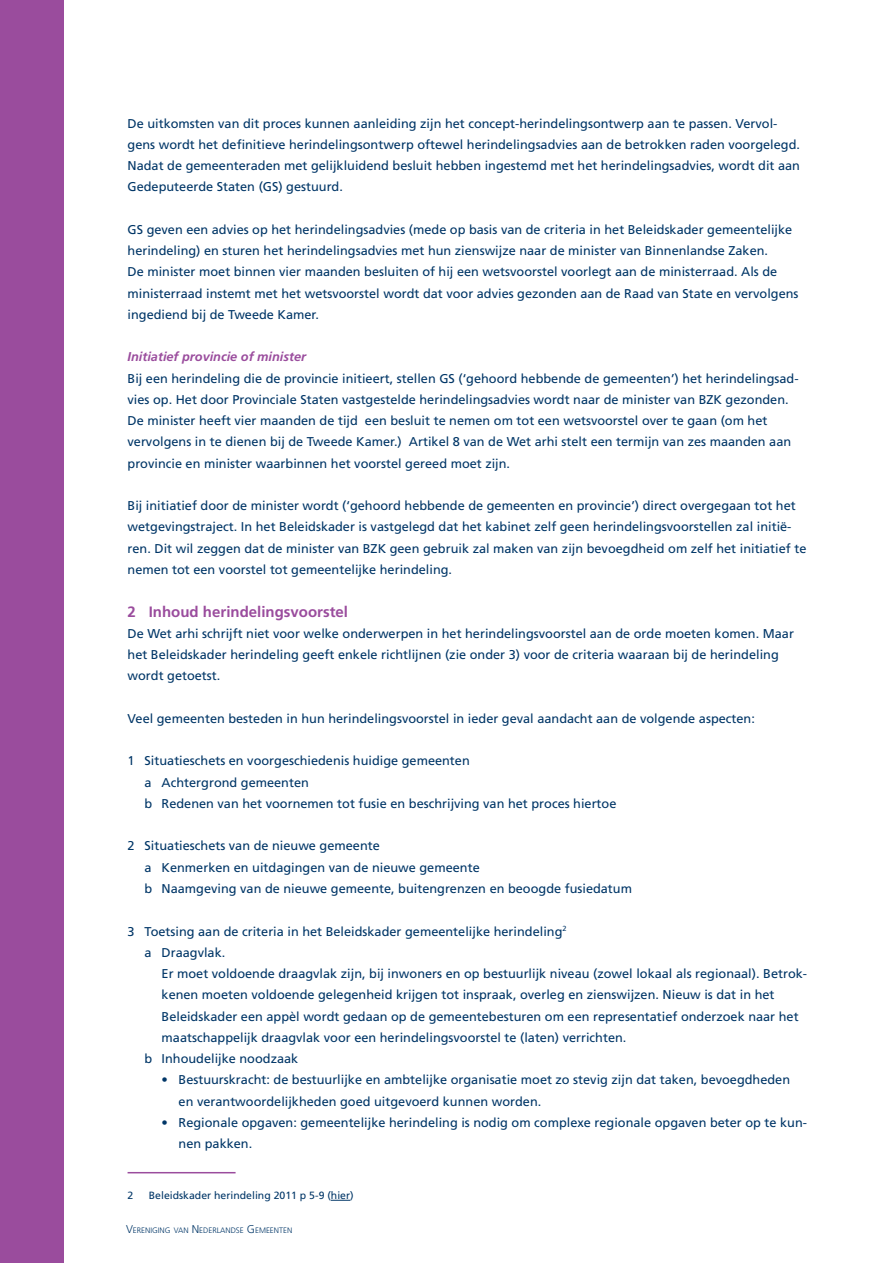
<style>
.page{position:relative;width:893px;height:1263px;background:#fff}
.page>*{position:absolute;margin:0;border:0;box-sizing:border-box;transform-origin:0 0}
.t1{font:700 15px "Frutiger LT Std";color:#9a4c9d}
.t2{font:12.75px/21.3px "Frutiger LT Std";color:#003667}
.t3{font:italic 700 12.75px "Frutiger LT Std";color:#9a4c9d}
.t4{font:10.5px "Frutiger LT Std";color:#003667}
.t5{font:300 7.8px "Frutiger LT Std";color:#003667}
.s1{font-size:11.25px}
</style>
<div class="page">
<div style="left:0;top:0;width:64px;height:1263px;background:#9a4c9d"></div>
<hr style="left:128px;top:1172px;width:108px;height:1px;background:#9a4c9d">
<svg style="left:331px;top:1200px;width:19px;height:1px"></svg>
<p class="t2" style="left:128px;top:113px;width:674px">De uitkomsten van dit proces kunnen aanleiding zijn het concept-herindelingsontwerp aan te passen. Vervol&shy;gens wordt het definitieve herindelingsontwerp oftewel herindelingsadvies aan de betrokken raden voorgelegd.<br>Nadat de gemeenteraden met gelijkluidend besluit hebben ingestemd met het herindelingsadvies, wordt dit aan Gedeputeerde Staten (GS) gestuurd.</p>
<p class="t2" style="left:128px;top:219px;width:672px">GS geven een advies op het herindelingsadvies (mede op basis van de criteria in het Beleidskader gemeentelijke herindeling) en sturen het herindelingsadvies met hun zienswijze naar de minister van Binnenlandse Zaken.<br>De minister moet binnen vier maanden besluiten of hij een wetsvoorstel voorlegt aan de ministerraad. Als de ministerraad instemt met het wetsvoorstel wordt dat voor advies gezonden aan de Raad van State en vervolgens ingediend bij de Tweede Kamer.</p>
<p class="t3" style="left:128px;top:349px;width:180px">Initiatief provincie of minister</p>
<p class="t2" style="left:128px;top:368px;width:672px">Bij een herindeling die de provincie initieert, stellen GS (‘gehoord hebbende de gemeenten’) het herindelingsad&shy;vies op. Het door Provinciale Staten vastgestelde herindelingsadvies wordt naar de minister van BZK gezonden.<br>De minister heeft vier maanden de tijd een besluit te nemen om tot een wetsvoorstel over te gaan (om het vervolgens in te dienen bij de Tweede Kamer.) Artikel 8 van de Wet arhi stelt een termijn van zes maanden aan provincie en minister waarbinnen het voorstel gereed moet zijn.</p>
<p class="t2" style="left:128px;top:495px;width:680px">Bij initiatief door de minister wordt (‘gehoord hebbende de gemeenten en provincie’) direct overgegaan tot het wetgevingstraject. In het Beleidskader is vastgelegd dat het kabinet zelf geen herindelingsvoorstellen zal initië&shy;ren. Dit wil zeggen dat de minister van BZK geen gebruik zal maken van zijn bevoegdheid om zelf het initiatief te nemen tot een voorstel tot gemeentelijke herindeling.</p>
<p class="t1" style="left:128px;top:603px;width:222px">2 Inhoud herindelingsvoorstel</p>
<p class="t2" style="left:128px;top:623px;width:668px">De Wet arhi schrijft niet voor welke onderwerpen in het herindelingsvoorstel aan de orde moeten komen. Maar het Beleidskader herindeling geeft enkele richtlijnen (zie onder 3) voor de criteria waaraan bij de herindeling wordt getoetst.</p>
<p class="t2" style="left:128px;top:708px;width:629px">Veel gemeenten besteden in hun herindelingsvoorstel in ieder geval aandacht aan de volgende aspecten:</p>
<p class="t2" style="left:145px;top:750px;width:473px;text-indent:-17px">1 Situatieschets en voorgeschiedenis huidige gemeenten<br>a Achtergrond gemeenten<br>b Redenen van het voornemen tot fusie en beschrijving van het proces hiertoe</p>
<p class="t2" style="left:145px;top:835px;width:489px;text-indent:-17px">2 Situatieschets van de nieuwe gemeente<br>a Kenmerken en uitdagingen van de nieuwe gemeente<br>b Naamgeving van de nieuwe gemeente, buitengrenzen en beoogde fusiedatum</p>
<p class="t2" style="left:145px;top:920px;width:423px;text-indent:-17px">3 Toetsing aan de criteria in het Beleidskader gemeentelijke herindeling<sup>2 </sup>a Draagvlak.</p>
<p class="t2" style="left:162px;top:963px;width:647px">Er moet voldoende draagvlak zijn, bij inwoners en op bestuurlijk niveau (zowel lokaal als regionaal). Betrok-</p>
<p class="t2" style="left:162px;top:984px;width:614px">kenen moeten voldoende gelegenheid krijgen tot inspraak, overleg en zienswijzen. Nieuw is dat in het</p>
<p class="t2" style="left:162px;top:1005px;width:639px">Beleidskader een appèl wordt gedaan op de gemeentebesturen om een representatief onderzoek naar het</p>
<p class="t2" style="left:162px;top:1027px;width:466px">maatschappelijk draagvlak voor een herindelingsvoorstel te (laten) verrichten.</p>
<p class="t2" style="left:145px;top:1048px;width:155px">b Inhoudelijke noodzaak</p>
<p class="t2" style="left:179px;top:1069px;width:613px;text-indent:-17px">• Bestuurskracht: de bestuurlijke en ambtelijke organisatie moet zo stevig zijn dat taken, bevoegdheden en verantwoordelijkheden goed uitgevoerd kunnen worden.</p>
<p class="t2" style="left:179px;top:1112px;width:630px;text-indent:-17px">• Regionale opgaven: gemeentelijke herindeling is nodig om complexe regionale opgaven beter op te kun&shy;nen pakken.</p>
<p class="t4" style="left:128px;top:1189px;width:7px">2</p>
<p class="t4" style="left:149px;top:1189px;width:206px">Beleidskader herindeling 2011 p 5-9 (hier)</p>
<p class="t5" style="left:126px;top:1226px;width:168px"><span class="s1">V</span>ERENIGING VAN <span class="s1">N</span> EDERLANDSE <span class="s1">G</span> EMEENTEN</p>
</div>
